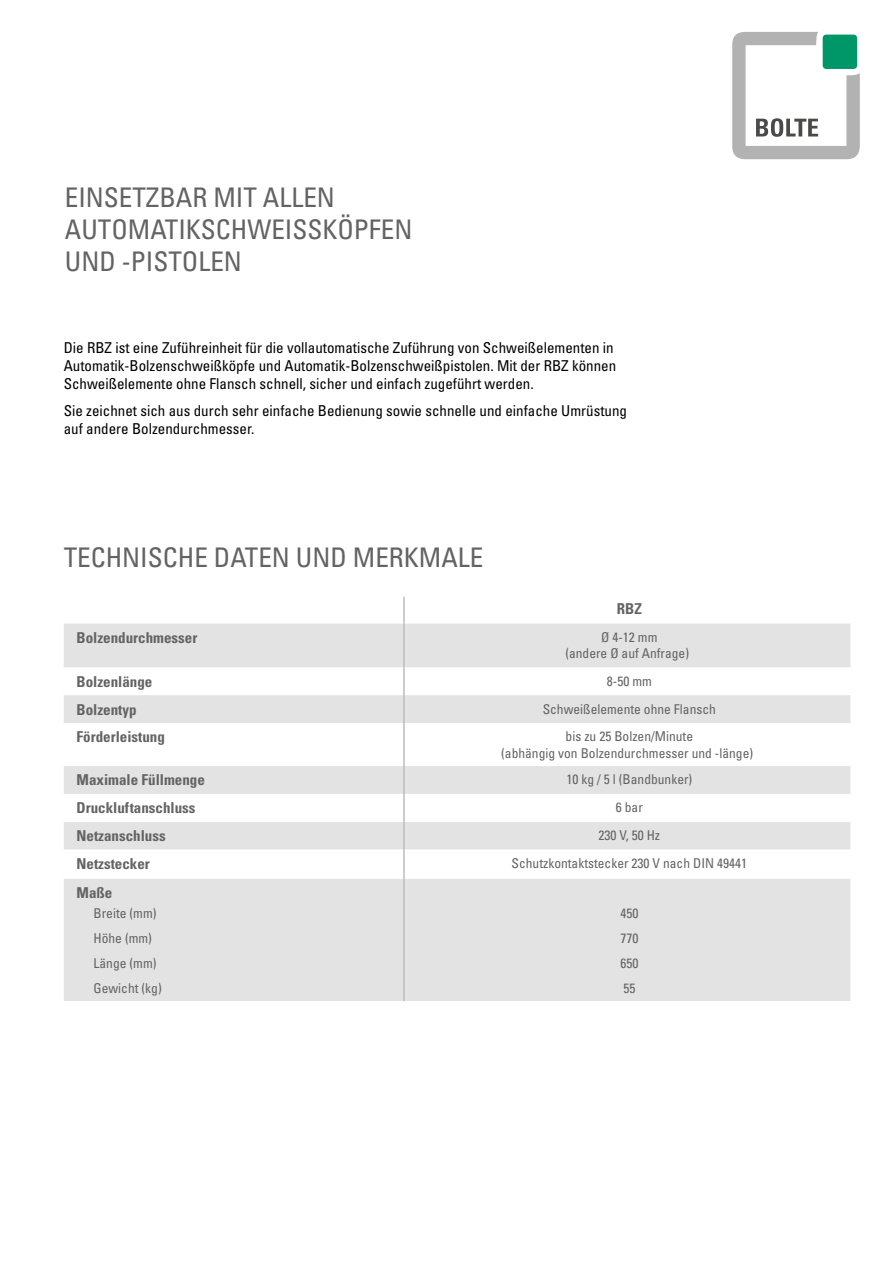
<style>
.page{position:relative;width:893px;height:1263px;background:#fff}
.page>*{position:absolute;margin:0;border:0;box-sizing:border-box;transform-origin:0 0}
.t1{font:condensed 27px/32.4px "Univers LT Std";color:#646363}
.t2{font:condensed 15px/18px "Univers LT Std";color:#000}
.t3{font:700 condensed 15px "Univers LT Pro";color:#646363}
.t4{font:condensed 13.5px/24.8px "Univers LT Std";color:#646363;text-align:center}
</style>
<div class="page">
<svg style="left:732px;top:32px;width:128px;height:127px"></svg>
<svg style="left:64px;top:623px;width:786px;height:1px"></svg>
<svg style="left:64px;top:624px;width:786px;height:99px;fill:#e3e3e3"></svg>
<div style="left:64px;top:766px;width:786px;height:235px;background:#e3e3e3"></div>
<svg style="left:64px;top:794px;width:786px;height:85px"></svg>
<hr style="left:403px;top:597px;width:2px;height:27px;background:#bcbcbc">
<hr style="left:403px;top:624px;width:2px;height:43px;background:#bcbcbc">
<hr style="left:403px;top:667px;width:2px;height:28px;background:#bcbcbc">
<hr style="left:403px;top:695px;width:2px;height:28px;background:#bcbcbc">
<hr style="left:403px;top:723px;width:2px;height:43px;background:#bcbcbc">
<hr style="left:403px;top:766px;width:2px;height:28px;background:#bcbcbc">
<hr style="left:403px;top:794px;width:2px;height:28px;background:#bcbcbc">
<hr style="left:403px;top:822px;width:2px;height:28px;background:#bcbcbc">
<hr style="left:403px;top:850px;width:2px;height:29px;background:#bcbcbc">
<hr style="left:403px;top:879px;width:2px;height:122px;background:#bcbcbc">
<h1 class="t1" style="left:65px;top:180px;width:349px">EINSETZBAR MIT ALLEN<br>AUTOMATIKSCHWEISSKÖPFEN<br>UND -PISTOLEN</h1>
<p class="t2" style="left:64px;top:339px;width:554px">Die RBZ ist eine Zuführeinheit für die vollautomatische Zuführung von Schweißelementen in<br>Automatik-Bolzenschweißköpfe und Automatik-Bolzenschweißpistolen. Mit der RBZ können<br>Schweißelemente ohne Flansch schnell, sicher und einfach zugeführt werden.</p>
<p class="t2" style="left:64px;top:401px;width:565px">Sie zeichnet sich aus durch sehr einfache Bedienung sowie schnelle und einfache Umrüstung auf andere Bolzendurchmesser.</p>
<h1 class="t1" style="left:64px;top:540px;width:421px">TECHNISCHE DATEN UND MERKMALE</h1>
<p class="t3" style="left:617px;top:599px;width:27px">RBZ</p>
<p class="t3" style="left:77px;top:628px;width:122px">Bolzendurchmesser</p>
<p class="t4" style="left:565px;top:629px;width:125px;line-height:16.2px">Ø 4-12 mm<br>(andere Ø auf Anfrage)</p>
<p class="t3" style="left:77px;top:672px;width:77px">Bolzenlänge</p>
<p class="t4" style="left:607px;top:668px;width:46px">8-50 mm</p>
<p class="t3" style="left:77px;top:700px;width:62px">Bolzentyp</p>
<p class="t4" style="left:543px;top:697px;width:175px">Schweißelemente ohne Flansch</p>
<p class="t3" style="left:77px;top:728px;width:90px">Förderleistung</p>
<p class="t4" style="left:501px;top:728px;width:253px;line-height:16.2px">bis zu 25 Bolzen/Minute<br>(abhängig von Bolzendurchmesser und -länge)</p>
<p class="t3" style="left:77px;top:771px;width:130px">Maximale Füllmenge</p>
<p class="t4" style="left:566px;top:767px;width:127px">10 kg / 5 l (Bandbunker)</p>
<p class="t3" style="left:77px;top:799px;width:120px">Druckluftanschluss</p>
<p class="t4" style="left:616px;top:795px;width:28px">6 bar</p>
<p class="t3" style="left:77px;top:827px;width:91px">Netzanschluss</p>
<p class="t4" style="left:598px;top:823px;width:63px">230 V, 50 Hz</p>
<p class="t3" style="left:77px;top:854px;width:75px">Netzstecker</p>
<p class="t4" style="left:512px;top:851px;width:237px">Schutzkontaktstecker 230 V nach DIN 49441</p>
<p class="t3" style="left:77px;top:883px;width:37px">Maße</p>
<p class="t4" style="left:94px;top:901px;width:70px;text-align:left">Breite (mm)<br>Höhe (mm)<br>Länge (mm)<br>Gewicht (kg)</p>
<p class="t4" style="left:620px;top:901px;width:19px;text-align:justify">450<br>770<br>650<br>55</p>
</div>
